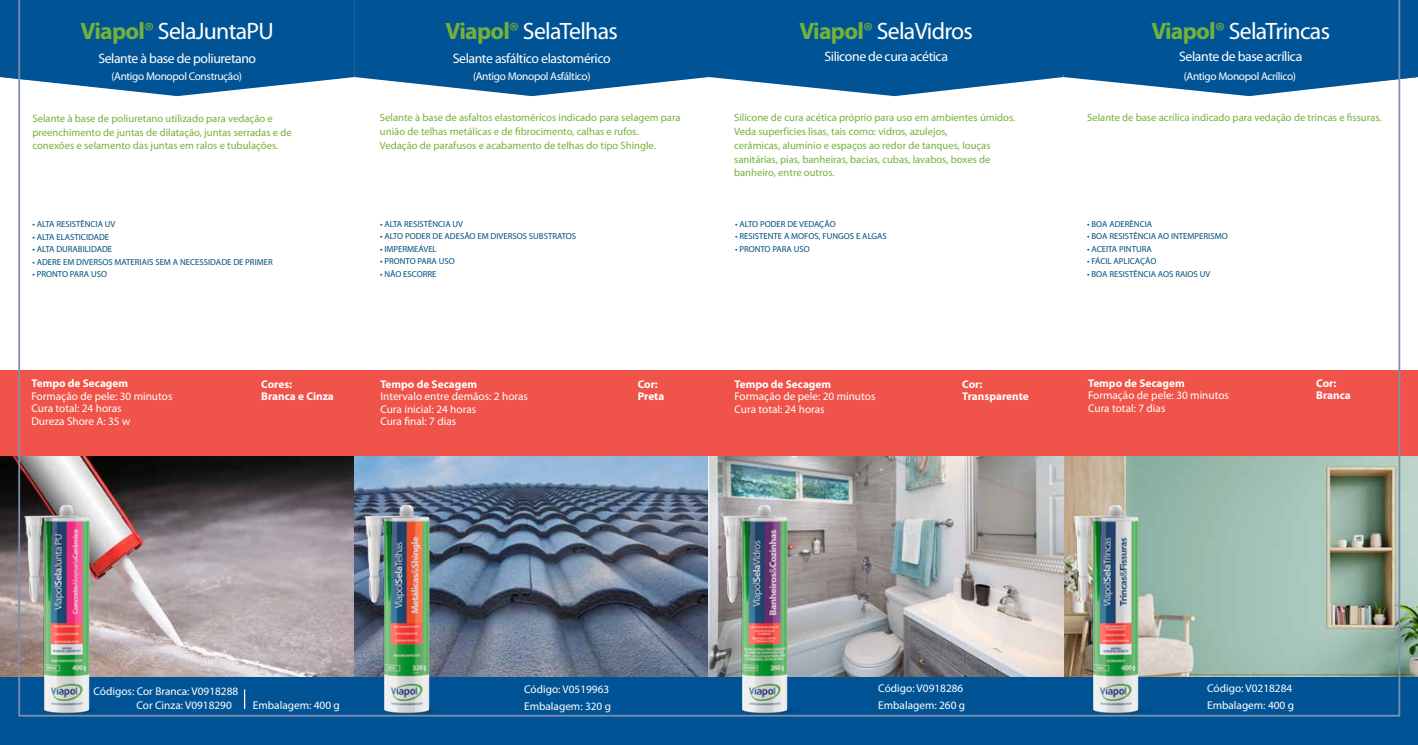
<style>
.page{position:relative;width:1418px;height:745px;background:#fff}
.page>*{position:absolute;margin:0;border:0;box-sizing:border-box;transform-origin:0 0}
.t1{font:23.75px "Myriad Pro";letter-spacing:-.03em;color:#fff}
.t2{font:15px/18px "Myriad Pro";letter-spacing:-.03em;color:#fff;text-align:center}
.t3{font:13.75px "Myriad Pro";letter-spacing:-.03em;color:#fff}
.t4{font:11.25px/12.5px "Myriad Pro";color:#fff}
.t5{font:700 11.25px/12.5px "Myriad Pro";color:#fff}
.t6{font:11.25px "Myriad Pro";letter-spacing:-.03em;color:#fff}
.t7{font:10.62px/13.8px "Myriad Pro";color:#74b13b}
.t8{font:8.75px "Myriad Pro";color:#004e7d}
.s1{font-weight:700;color:#74b13b}
.s2{color:#74b13b}
</style>
<div class="page">
<img style="left:1400px;top:456px;width:17px;height:221px">
<img style="left:0;top:456px;width:18px;height:221px">
<div style="left:0;top:370px;width:1417px;height:86px;background:#f05349"></div>
<svg style="left:0;top:0;width:1417px;height:96px"></svg>
<div style="left:0;top:677px;width:1417px;height:67px;background:#005496"></div>
<img style="left:23px;top:716px;width:85px;height:1px">
<img style="left:363px;top:716px;width:85px;height:1px">
<img style="left:721px;top:716px;width:85px;height:1px">
<img style="left:1071px;top:716px;width:85px;height:1px">
<img style="left:18px;top:0;width:1382px;height:716px">
<svg style="left:244px;top:689px;width:1px;height:19px"></svg>
<h1 class="t1" style="left:81px;top:19px;width:195px"><span class="s1">Viapol</span><span class="s2">®</span> SelaJuntaPU</h1>
<p class="t3" style="left:98px;top:50px;width:159px">Selante à base de poliuretano</p>
<h1 class="t1" style="left:445px;top:19px;width:174px"><span class="s1">Viapol</span><span class="s2">®</span> SelaTelhas</h1>
<p class="t3" style="left:453px;top:50px;width:159px">Selante asfáltico elastomérico</p>
<h1 class="t1" style="left:799px;top:19px;width:175px"><span class="s1">Viapol</span><span class="s2">®</span> SelaVidros</h1>
<p class="t3" style="left:824px;top:49px;width:125px">Silicone de cura acética</p>
<h2 class="t2" style="left:788px;top:23px;width:195px">Revestimento impermeabilizante de secagem rápida</h2>
<h1 class="t1" style="left:1151px;top:19px;width:180px"><span class="s1">Viapol</span><span class="s2">®</span> SelaTrincas</h1>
<p class="t3" style="left:1179px;top:49px;width:125px">Selante de base acrílica</p>
<p class="t6" style="left:111px;top:70px;width:132px">(Antigo Monopol Construção)</p>
<p class="t6" style="left:473px;top:70px;width:119px">(Antigo Monopol Asfáltico)</p>
<p class="t6" style="left:1183px;top:70px;width:114px">(Antigo Monopol Acrílico)</p>
<p class="t7" style="left:32px;top:111px;width:261px">Selante à base de poliuretano utilizado para vedação e preenchimento de juntas de dilatação, juntas serradas e de conexões e selamento das juntas em ralos e tubulações.</p>
<p class="t8" style="left:32px;top:219px;width:85px">• ALTA RESISTÊNCIA UV</p>
<p class="t8" style="left:32px;top:232px;width:78px">• ALTA ELASTICIDADE</p>
<p class="t8" style="left:32px;top:244px;width:81px">• ALTA DURABILIDADE</p>
<p class="t8" style="left:32px;top:257px;width:242px">• ADERE EM DIVERSOS MATERIAIS SEM A NECESSIDADE DE PRIMER</p>
<p class="t8" style="left:32px;top:269px;width:76px">• PRONTO PARA USO</p>
<p class="t7" style="left:380px;top:111px;width:302px">Selante à base de asfaltos elastoméricos indicado para selagem para união de telhas metálicas e de fibrocimento, calhas e rufos.<br>Vedação de parafusos e acabamento de telhas do tipo Shingle.</p>
<p class="t8" style="left:380px;top:219px;width:85px">• ALTA RESISTÊNCIA UV</p>
<p class="t8" style="left:380px;top:231px;width:198px">• ALTO PODER DE ADESÃO EM DIVERSOS SUBSTRATOS</p>
<p class="t8" style="left:380px;top:244px;width:58px">• IMPERMEÁVEL</p>
<p class="t8" style="left:380px;top:256px;width:76px">• PRONTO PARA USO</p>
<p class="t8" style="left:380px;top:269px;width:58px">• NÃO ESCORRE</p>
<p class="t7" style="left:734px;top:111px;width:283px">Silicone de cura acética próprio para uso em ambientes úmidos.<br>Veda superfícies lisas, tais como: vidros, azulejos,<br>cerâmicas, alumínio e espaços ao redor de tanques, louças sanitárias, pias, banheiras, bacias, cubas, lavabos, boxes de banheiro, entre outros.</p>
<p class="t8" style="left:735px;top:219px;width:102px">• ALTO PODER DE VEDAÇÃO</p>
<p class="t8" style="left:735px;top:231px;width:153px">• RESISTENTE A MOFOS, FUNGOS E ALGAS</p>
<p class="t8" style="left:735px;top:244px;width:76px">• PRONTO PARA USO</p>
<p class="t7" style="left:1087px;top:111px;width:296px">Selante de base acrílica indicado para vedação de trincas e fissuras.</p>
<p class="t8" style="left:1087px;top:219px;width:66px">• BOA ADERÊNCIA</p>
<p class="t8" style="left:1087px;top:231px;width:142px">• BOA RESISTÊNCIA AO INTEMPERISMO</p>
<p class="t8" style="left:1087px;top:244px;width:66px">• ACEITA PINTURA</p>
<p class="t8" style="left:1087px;top:256px;width:71px">• FÁCIL APLICAÇÃO</p>
<p class="t8" style="left:1087px;top:269px;width:125px">• BOA RESISTÊNCIA AOS RAIOS UV</p>
<p class="t5" style="left:31px;top:377px;width:98px">Tempo de Secagem</p>
<p class="t4" style="left:31px;top:390px;width:142px">Formação de pele: 30 minutos<br>Cura total: 24 horas<br>Dureza Shore A: 35 w</p>
<p class="t5" style="left:1088px;top:377px;width:98px">Tempo de Secagem</p>
<p class="t4" style="left:1088px;top:389px;width:142px">Formação de pele: 30 minutos<br>Cura total: 7 dias</p>
<p class="t5" style="left:261px;top:377px;width:74px">Cores:<br>Branca e Cinza</p>
<p class="t5" style="left:1316px;top:377px;width:36px">Cor:<br>Branca</p>
<p class="t5" style="left:380px;top:377px;width:98px">Tempo de Secagem</p>
<p class="t4" style="left:380px;top:390px;width:149px">Intervalo entre demãos: 2 horas<br>Cura inicial: 24 horas<br>Cura final: 7 dias</p>
<p class="t5" style="left:734px;top:377px;width:98px">Tempo de Secagem</p>
<p class="t4" style="left:734px;top:390px;width:142px">Formação de pele: 20 minutos<br>Cura total: 24 horas</p>
<p class="t5" style="left:637px;top:377px;width:28px">Cor:<br>Preta</p>
<p class="t5" style="left:962px;top:377px;width:68px">Cor:<br>Transparente</p>
<p class="t4" style="left:93px;top:684px;width:146px">Códigos: Cor Branca: V0918288</p>
<p class="t4" style="left:524px;top:683px;width:87px">Código: V0519963</p>
<p class="t4" style="left:878px;top:682px;width:87px">Código: V0918286</p>
<p class="t4" style="left:1207px;top:682px;width:87px">Código: V0218284</p>
<p class="t4" style="left:136px;top:698px;width:97px">Cor Cinza: V0918290</p>
<p class="t4" style="left:253px;top:698px;width:88px">Embalagem: 400 g</p>
<p class="t4" style="left:524px;top:699px;width:88px">Embalagem: 320 g</p>
<p class="t4" style="left:878px;top:698px;width:88px">Embalagem: 260 g</p>
<p class="t4" style="left:1207px;top:698px;width:88px">Embalagem: 400 g</p>
</div>
